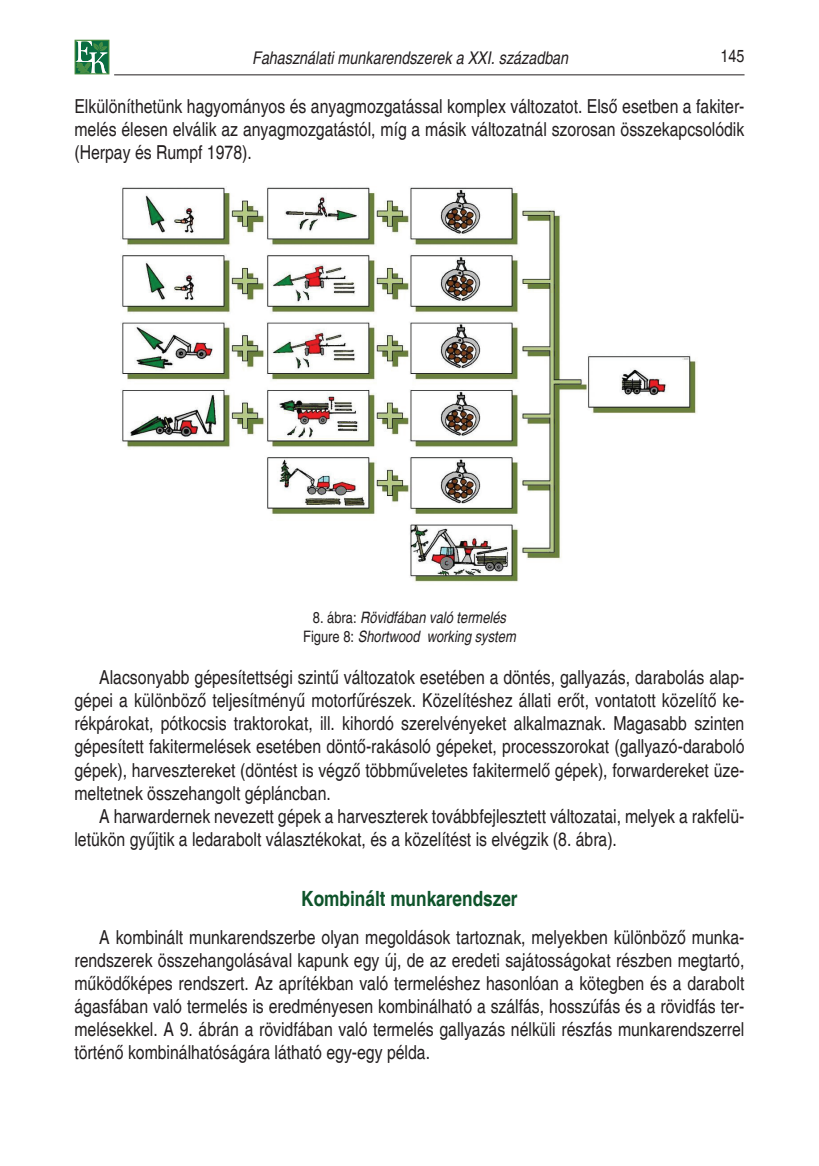
<style>
.page{position:relative;width:819px;height:1166px;background:#fff}
.page>*{position:absolute;margin:0;border:0;box-sizing:border-box;transform-origin:0 0}
.t1{font:700 condensed 21px "Helvetica";color:#0e532a}
.t2{font:condensed 19.25px/23.1px "Helvetica";color:#231f20;text-align:justify}
.t3{font:italic condensed 17.5px "Helvetica";color:#231f20}
.t4{font:condensed 17.5px "Helvetica";color:#231f20}
.t5{font:italic condensed 15.75px/18.9px "Helvetica";color:#231f20;text-align:center}
.s1{font-style:normal}
</style>
<div class="page">
<hr style="left:114px;top:74px;width:630px;height:1px;background:#231f20">
<div style="left:75px;top:40px;width:34px;height:34px;border:2px solid #4a8e40"></div>
<svg style="left:76px;top:41px;width:32px;height:32px"></svg>
<img style="left:122px;top:186px;width:575px;height:396px">
<p class="t3" style="left:252px;top:47px;width:317px">Fahasználati munkarendszerek a XXI. században</p>
<p class="t4" style="left:720px;top:46px;width:25px">145</p>
<p class="t2" style="left:74px;top:95px;width:671px">Elkülöníthetünk hagyományos és anyagmozgatással komplex változatot. Első esetben a fakiter&shy;melés élesen elválik az anyagmozgatástól, míg a másik változatnál szorosan összekapcsolódik (Herpay és Rumpf 1978).</p>
<p class="t5" style="left:303px;top:608px;width:214px"><span class="s1">8. ábra:</span> Rövidfában való termelés<br><span class="s1">Figure 8:</span> Shortwood working system</p>
<p class="t2" style="left:74px;top:666px;width:671px;text-indent:25px">Alacsonyabb gépesítettségi szintű változatok esetében a döntés, gallyazás, darabolás alap&shy;gépei a különböző teljesítményű motorfűrészek. Közelítéshez állati erőt, vontatott közelítő ke&shy;rékpárokat, pótkocsis traktorokat, ill. kihordó szerelvényeket alkalmaznak. Magasabb szinten gépesített fakitermelések esetében döntő-rakásoló gépeket, processzorokat (gallyazó-daraboló gépek), harvesztereket (döntést is végző többműveletes fakitermelő gépek), forwardereket üze&shy;meltetnek összehangolt gépláncban.</p>
<p class="t2" style="left:74px;top:804px;width:671px;text-indent:25px">A harwardernek nevezett gépek a harveszterek továbbfejlesztett változatai, melyek a rakfelü&shy;letükön gyűjtik a ledarabolt választékokat, és a közelítést is elvégzik (8. ábra).</p>
<p class="t1" style="left:301px;top:886px;width:218px">Kombinált munkarendszer</p>
<p class="t2" style="left:74px;top:925px;width:671px;text-indent:25px">A kombinált munkarendszerbe olyan megoldások tartoznak, melyekben különböző munka&shy;rendszerek összehangolásával kapunk egy új, de az eredeti sajátosságokat részben megtartó, működőképes rendszert. Az aprítékban való termeléshez hasonlóan a kötegben és a darabolt ágasfában való termelés is eredményesen kombinálható a szálfás, hosszúfás és a rövidfás ter&shy;melésekkel. A 9. ábrán a rövidfában való termelés gallyazás nélküli részfás munkarendszerrel történő kombinálhatóságára látható egy-egy példa.</p>
</div>
